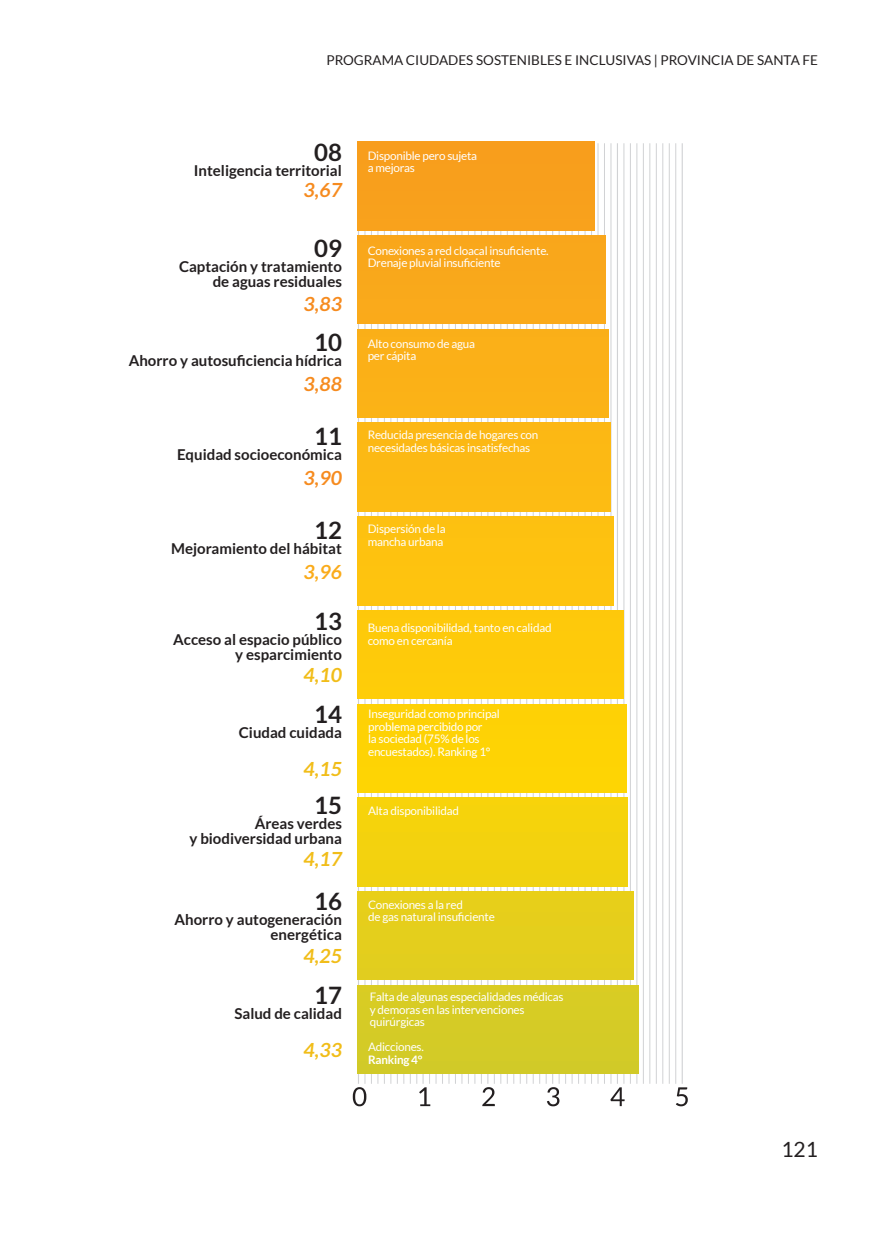
<style>
.page{position:relative;width:872px;height:1234px;background:#fff}
.page>*{position:absolute;margin:0;border:0;box-sizing:border-box;transform-origin:0 0}
.t1{font:700 24px "Lato";color:#231f20}
.t2{font:21px "Lato";color:#231f20}
.t3{font:italic 700 19.5px "Lato";color:#f1bd19}
.t4{font:italic 700 19.5px "Lato";color:#f68b1f}
.t5{font:italic 700 19.5px "Lato";color:#faab1a}
.t6{font:700 15px/15px "Lato";color:#231f20;text-align:right}
.t7{font:13.5px "Lato";color:#231f20}
.t8{font:11.7px/12.5px "Lato";letter-spacing:-.02em;color:#fff}
.t9{font:700 11.7px "Lato";letter-spacing:-.02em;color:#fff}
</style>
<div class="page">
<hr style="left:487px;top:143px;width:1px;height:940px;background:#d1d2d4">
<hr style="left:422px;top:143px;width:1px;height:940px;background:#d1d2d4">
<hr style="left:552px;top:143px;width:1px;height:940px;background:#d1d2d4">
<hr style="left:617px;top:143px;width:1px;height:940px;background:#d1d2d4">
<hr style="left:681px;top:143px;width:2px;height:940px;background:#d1d2d4">
<hr style="left:442px;top:143px;width:1px;height:940px;background:#d1d2d4">
<hr style="left:429px;top:143px;width:1px;height:940px;background:#d1d2d4">
<hr style="left:455px;top:143px;width:1px;height:940px;background:#d1d2d4">
<hr style="left:468px;top:143px;width:1px;height:940px;background:#d1d2d4">
<hr style="left:481px;top:143px;width:1px;height:940px;background:#d1d2d4">
<hr style="left:449px;top:143px;width:1px;height:940px;background:#d1d2d4">
<hr style="left:436px;top:143px;width:1px;height:940px;background:#d1d2d4">
<hr style="left:462px;top:143px;width:1px;height:940px;background:#d1d2d4">
<hr style="left:474px;top:143px;width:1px;height:940px;background:#d1d2d4">
<hr style="left:358px;top:143px;width:1px;height:940px;background:#d1d2d4">
<hr style="left:378px;top:143px;width:1px;height:940px;background:#d1d2d4">
<hr style="left:365px;top:143px;width:1px;height:940px;background:#d1d2d4">
<hr style="left:390px;top:143px;width:1px;height:940px;background:#d1d2d4">
<hr style="left:403px;top:143px;width:1px;height:940px;background:#d1d2d4">
<hr style="left:416px;top:143px;width:1px;height:940px;background:#d1d2d4">
<hr style="left:384px;top:143px;width:1px;height:940px;background:#d1d2d4">
<hr style="left:371px;top:143px;width:1px;height:940px;background:#d1d2d4">
<hr style="left:397px;top:143px;width:1px;height:940px;background:#d1d2d4">
<hr style="left:410px;top:143px;width:1px;height:940px;background:#d1d2d4">
<hr style="left:507px;top:143px;width:1px;height:940px;background:#d1d2d4">
<hr style="left:494px;top:143px;width:1px;height:940px;background:#d1d2d4">
<hr style="left:520px;top:143px;width:1px;height:940px;background:#d1d2d4">
<hr style="left:533px;top:143px;width:1px;height:940px;background:#d1d2d4">
<hr style="left:546px;top:143px;width:1px;height:940px;background:#d1d2d4">
<hr style="left:513px;top:143px;width:1px;height:940px;background:#d1d2d4">
<hr style="left:500px;top:143px;width:1px;height:940px;background:#d1d2d4">
<hr style="left:526px;top:143px;width:1px;height:940px;background:#d1d2d4">
<hr style="left:539px;top:143px;width:1px;height:940px;background:#d1d2d4">
<hr style="left:572px;top:143px;width:1px;height:940px;background:#d1d2d4">
<hr style="left:559px;top:143px;width:1px;height:940px;background:#d1d2d4">
<hr style="left:585px;top:143px;width:1px;height:940px;background:#d1d2d4">
<hr style="left:598px;top:143px;width:1px;height:940px;background:#d1d2d4">
<hr style="left:610px;top:143px;width:1px;height:940px;background:#d1d2d4">
<hr style="left:578px;top:143px;width:1px;height:940px;background:#d1d2d4">
<hr style="left:565px;top:143px;width:1px;height:940px;background:#d1d2d4">
<hr style="left:591px;top:143px;width:1px;height:940px;background:#d1d2d4">
<hr style="left:604px;top:143px;width:1px;height:940px;background:#d1d2d4">
<hr style="left:636px;top:143px;width:1px;height:940px;background:#d1d2d4">
<hr style="left:623px;top:143px;width:1px;height:940px;background:#d1d2d4">
<hr style="left:649px;top:143px;width:1px;height:940px;background:#d1d2d4">
<hr style="left:662px;top:143px;width:1px;height:940px;background:#d1d2d4">
<hr style="left:675px;top:143px;width:1px;height:940px;background:#d1d2d4">
<hr style="left:643px;top:143px;width:1px;height:940px;background:#d1d2d4">
<hr style="left:630px;top:143px;width:1px;height:940px;background:#d1d2d4">
<hr style="left:656px;top:143px;width:1px;height:940px;background:#d1d2d4">
<hr style="left:669px;top:143px;width:1px;height:940px;background:#d1d2d4">
<div style="left:358px;top:142px;width:236px;height:88px;background:#f89f1c"></div>
<div style="left:358px;top:235px;width:248px;height:89px;background:#f9a81b"></div>
<div style="left:358px;top:329px;width:250px;height:88px;background:#fbb017"></div>
<div style="left:358px;top:423px;width:252px;height:88px;background:#fcb914"></div>
<div style="left:358px;top:516px;width:255px;height:89px;background:#fec20f"></div>
<div style="left:358px;top:610px;width:265px;height:88px;background:#feca0a"></div>
<div style="left:358px;top:703px;width:268px;height:89px;background:#fed304"></div>
<div style="left:358px;top:984px;width:281px;height:89px;background:#d5cb26"></div>
<div style="left:358px;top:797px;width:269px;height:88px;background:#f3d20e"></div>
<div style="left:358px;top:891px;width:275px;height:88px;background:#e4ce1c"></div>
<svg style="left:419px;top:1087px;width:11px;height:18px"></svg>
<svg style="left:353px;top:1087px;width:13px;height:18px"></svg>
<svg style="left:482px;top:1087px;width:13px;height:18px"></svg>
<svg style="left:547px;top:1087px;width:12px;height:19px"></svg>
<svg style="left:610px;top:1087px;width:14px;height:18px"></svg>
<svg style="left:676px;top:1087px;width:12px;height:19px"></svg>
<p class="t7" style="left:326px;top:52px;width:493px">PROGRAMA CIUDADES SOSTENIBLES E INCLUSIVAS | PROVINCIA DE SANTA FE</p>
<h1 class="t1" style="left:314px;top:139px;width:29px">08</h1>
<p class="t6" style="left:194px;top:163px;width:149px">Inteligencia territorial</p>
<h3 class="t4" style="left:304px;top:179px;width:40px">3,67</h3>
<h1 class="t1" style="left:314px;top:234px;width:29px">09</h1>
<p class="t6" style="left:179px;top:259px;width:164px">Captación y tratamiento de aguas residuales</p>
<h3 class="t4" style="left:304px;top:292px;width:40px">3,83</h3>
<h1 class="t1" style="left:314px;top:329px;width:29px">10</h1>
<p class="t6" style="left:129px;top:353px;width:215px">Ahorro y autosuficiencia hídrica</p>
<h3 class="t4" style="left:304px;top:373px;width:40px">3,88</h3>
<h1 class="t1" style="left:314px;top:422px;width:29px">11</h1>
<p class="t6" style="left:177px;top:446px;width:166px">Equidad socioeconómica</p>
<h3 class="t4" style="left:304px;top:466px;width:40px">3,90</h3>
<h1 class="t1" style="left:314px;top:516px;width:29px">12</h1>
<p class="t6" style="left:171px;top:540px;width:172px">Mejoramiento del hábitat</p>
<h3 class="t5" style="left:304px;top:560px;width:40px">3,96</h3>
<h1 class="t1" style="left:314px;top:607px;width:29px">13</h1>
<p class="t6" style="left:173px;top:631px;width:170px">Acceso al espacio público y esparcimiento</p>
<h3 class="t3" style="left:304px;top:664px;width:40px">4,10</h3>
<h1 class="t1" style="left:314px;top:700px;width:29px">14</h1>
<p class="t6" style="left:239px;top:724px;width:105px">Ciudad cuidada</p>
<h3 class="t3" style="left:304px;top:757px;width:40px">4,15</h3>
<h1 class="t1" style="left:314px;top:790px;width:29px">15</h1>
<p class="t6" style="left:189px;top:815px;width:154px">Áreas verdes<br>y biodiversidad urbana</p>
<h3 class="t3" style="left:304px;top:847px;width:40px">4,17</h3>
<h1 class="t1" style="left:314px;top:887px;width:29px">16</h1>
<p class="t6" style="left:175px;top:912px;width:169px">Ahorro y autogeneración energética</p>
<h3 class="t3" style="left:304px;top:944px;width:40px">4,25</h3>
<h1 class="t1" style="left:314px;top:981px;width:29px">17</h1>
<p class="t6" style="left:234px;top:1005px;width:109px">Salud de calidad</p>
<h3 class="t3" style="left:304px;top:1038px;width:40px">4,33</h3>
<p class="t8" style="left:368px;top:149px;width:111px">Disponible pero sujeta a mejoras</p>
<p class="t8" style="left:368px;top:244px;width:182px">Conexiones a red cloacal insuficiente.<br>Drenaje pluvial insuficiente</p>
<p class="t8" style="left:368px;top:337px;width:109px">Alto consumo de agua per cápita</p>
<p class="t8" style="left:368px;top:428px;width:172px">Reducida presencia de hogares con necesidades básicas insatisfechas</p>
<p class="t8" style="left:368px;top:522px;width:79px">Dispersión de la mancha urbana</p>
<p class="t8" style="left:368px;top:621px;width:185px">Buena disponibilidad, tanto en calidad como en cercanía</p>
<p class="t8" style="left:368px;top:707px;width:133px">Inseguridad como principal problema percibido por<br>la sociedad (75% de los encuestados). Ranking 1°</p>
<p class="t8" style="left:368px;top:804px;width:92px">Alta disponibilidad</p>
<p class="t8" style="left:368px;top:897px;width:128px">Conexiones a la red<br>de gas natural insuficiente</p>
<p class="t8" style="left:370px;top:990px;width:195px">Falta de algunas especialidades médicas y demoras en las intervenciones quirúrgicas</p>
<p class="t8" style="left:368px;top:1040px;width:57px">Adicciones.</p>
<p class="t9" style="left:368px;top:1052px;width:56px">Ranking 4°</p>
<h2 class="t2" style="left:781px;top:1137px;width:38px">121</h2>
</div>
